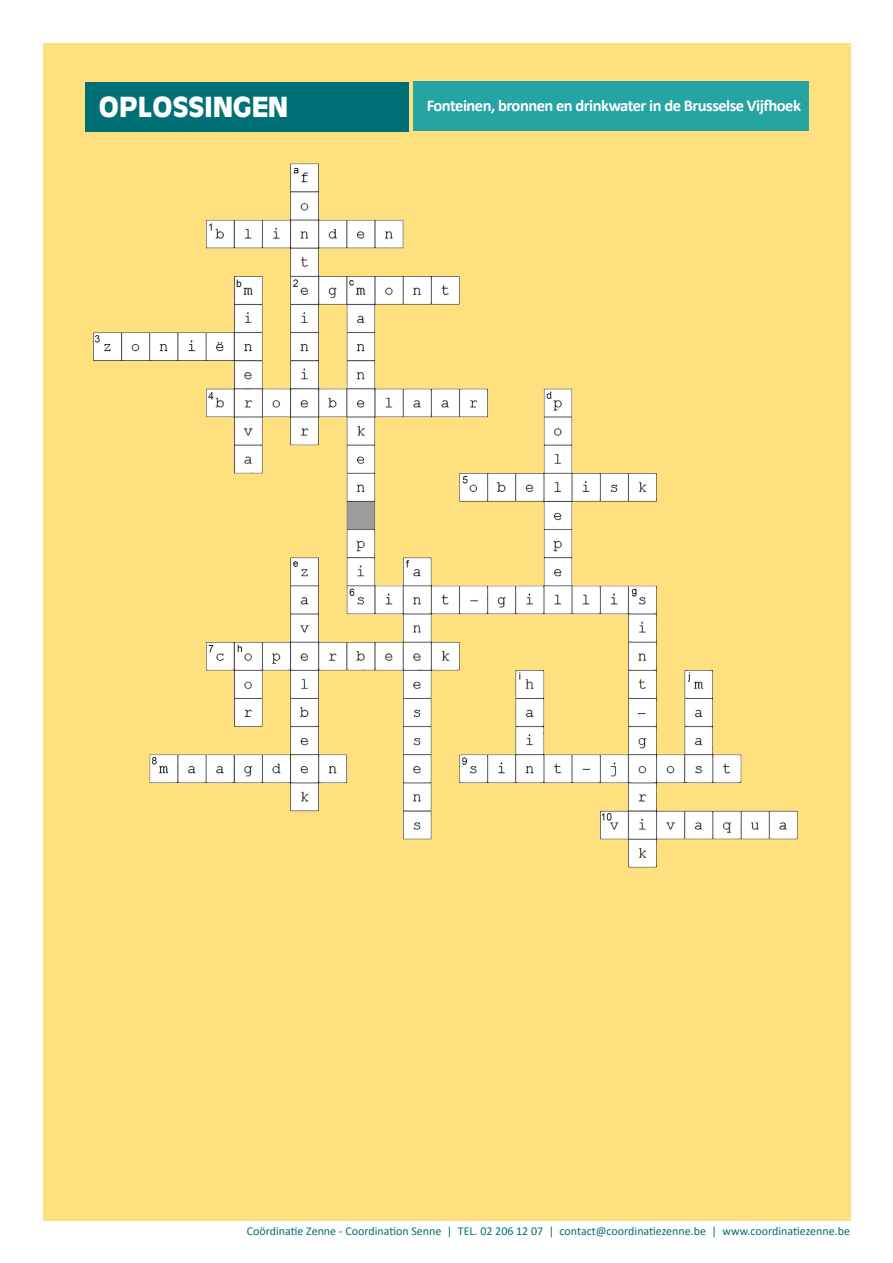
<style>
.page{position:relative;width:893px;height:1263px;background:#fff}
.page>*{position:absolute;margin:0;border:0;box-sizing:border-box;transform-origin:0 0}
.t1{font:700 27px "Antique Olive W1";color:#fff}
.t2{font:700 16.5px "Calibri";letter-spacing:-.03em;color:#fff}
.t3{font:12px "Calibri";color:#007077}
</style>
<div class="page">
<div style="left:44px;top:43px;width:807px;height:1177px;background:#ffe07f"></div>
<div style="left:85px;top:82px;width:323px;height:49px;background:#007077"></div>
<div style="left:414px;top:82px;width:395px;height:49px;background:#26a4a4"></div>
<img style="left:93px;top:163px;width:705px;height:705px">
<p class="t1" style="left:99px;top:89px;width:191px">OPLOSSINGEN</p>
<p class="t2" style="left:427px;top:94px;width:376px">Fonteinen, bronnen en drinkwater in de Brusselse Vijfhoek</p>
<p class="t3" style="left:247px;top:1222px;width:605px">Coördinatie Zenne - Coordination Senne | TEL. 02 206 12 07 | contact@coordinatiezenne.be | www.coordinatiezenne.be</p>
</div>
